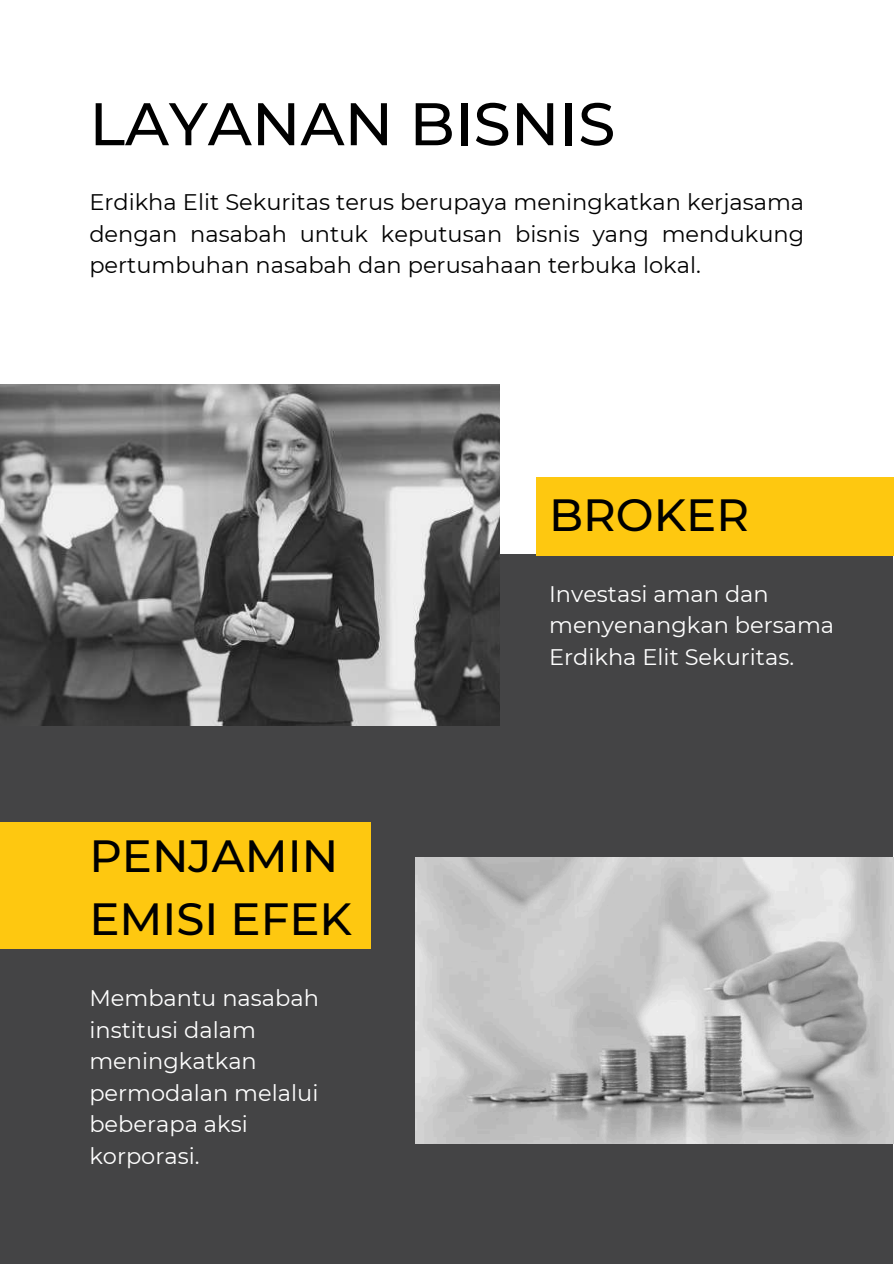
<style>
.page{position:relative;width:894px;height:1264px;background:#fff}
.page>*{position:absolute;margin:0;border:0;box-sizing:border-box;transform-origin:0 0}
.t1{font:500 60px "Montserrat";color:#000}
.t2{font:500 45px/63px "Montserrat";color:#000}
.t3{font:22.5px/31.5px "Montserrat";color:#000;text-align:justify}
.t4{font:22.5px/31.5px "Montserrat";color:#fff}
</style>
<div class="page">
<div style="left:0;top:554px;width:892px;height:709px;background:#444445"></div>
<div style="left:536px;top:477px;width:357px;height:78px;background:#fec810"></div>
<img style="left:0;top:385px;width:500px;height:340px">
<img style="left:415px;top:857px;width:478px;height:286px">
<div style="left:0;top:822px;width:370px;height:127px;background:#fec810"></div>
<h1 class="t1" style="left:89px;top:87px;width:527px">LAYANAN BISNIS</h1>
<p class="t3" style="left:89px;top:186px;width:716px">Erdikha Elit Sekuritas terus berupaya meningkatkan kerjasama dengan nasabah untuk keputusan bisnis yang mendukung pertumbuhan nasabah dan perusahaan terbuka lokal.</p>
<h2 class="t2" style="left:549px;top:483px;width:201px">BROKER</h2>
<h2 class="t2" style="left:89px;top:824px;width:264px">PENJAMIN<br>EMISI EFEK</h2>
<p class="t4" style="left:89px;top:982px;width:231px">Membantu nasabah institusi dalam meningkatkan permodalan melalui beberapa aksi korporasi.</p>
<p class="t4" style="left:549px;top:578px;width:286px">Investasi aman dan menyenangkan bersama<br>Erdikha Elit Sekuritas.</p>
</div>
